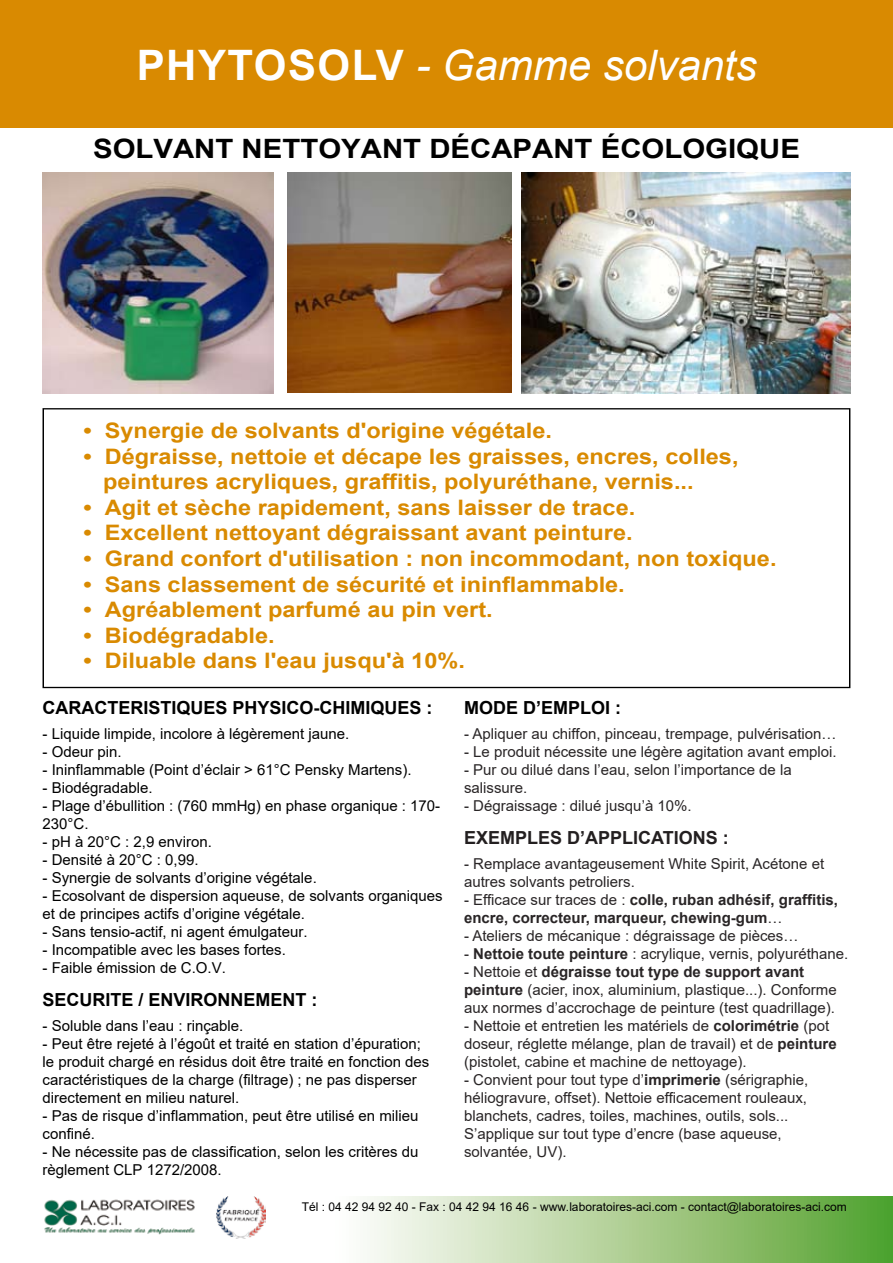
<style>
.page{position:relative;width:893px;height:1263px;background:#fff}
.page>*{position:absolute;margin:0;border:0;box-sizing:border-box;transform-origin:0 0}
.t1{font:italic 42px "Arial";color:#fff}
.t2{font:700 42px "Arial";color:#fff}
.t3{font:700 26.7px "Arial";color:#000;scale:1.1 1}
.t4{font:700 21.3px/25.7px "Arial";color:#d98a01;scale:1.1 1}
.t5{font:700 18px "Arial";color:#000}
.t6{font:700 18px "Arial";color:#231f20}
.t7{font:15px/18px "Arial";color:#292526}
.t8{font:15px/18px "Arial";color:#000}
.t9{font:700 15px/18px "Arial";color:#292526}
.t10{font:12px "Arial";color:#000}
.s1{font-weight:700;font-style:normal}
.s2{font-weight:400}
.s3{font-weight:700}
</style>
<div class="page">
<div style="left:0;top:0;width:893px;height:127px;background:#d98a01"></div>
<svg style="left:216px;top:1196px;width:677px;height:67px"></svg>
<img style="left:44px;top:1199px;width:151px;height:36px">
<img style="left:43px;top:173px;width:231px;height:220px">
<img style="left:287px;top:173px;width:224px;height:220px">
<img style="left:522px;top:173px;width:328px;height:220px">
<img style="left:217px;top:1196px;width:48px;height:42px">
<h1 class="t2" style="left:137px;top:36px;width:122px">phytosol</h1>
<h1 class="t1" style="left:376px;top:38px;width:383px"><span class="s1">v</span> - Gamme solvants</h1>
<h2 class="t3" style="left:93px;top:130px;width:19px">sol</h2>
<h2 class="t3" style="left:153px;top:130px;width:37px">vant</h2>
<h2 class="t3" style="left:242px;top:130px;width:19px">netto</h2>
<h2 class="t3" style="left:341px;top:130px;width:37px">yant</h2>
<h2 class="t3" style="left:429px;top:130px;width:57px">décapant</h2>
<h2 class="t3" style="left:601px;top:130px;width:37px">écologique</h2>
<h3 class="t4" style="left:84px;top:418px;width:427px">• Synergie de solvants d'origine végétale.</h3>
<h3 class="t4" style="left:103px;top:444px;width:579px;text-indent:-20px">• Dégraisse, nettoie et décape les graisses, encres, colles, peintures acryliques, graffitis, polyuréthane, vernis...</h3>
<h3 class="t4" style="left:84px;top:495px;width:503px">• Agit et sèche rapidement, sans laisser de trace.</h3>
<h3 class="t4" style="left:84px;top:520px;width:501px">• Excellent nettoyant dégraissant avant peinture.</h3>
<h3 class="t4" style="left:84px;top:546px;width:631px">• Grand confort d'utilisation : non incommodant, non toxique.</h3>
<h3 class="t4" style="left:84px;top:571px;width:493px">• Sans classement de sécurité et ininflammable.</h3>
<h3 class="t4" style="left:84px;top:597px;width:373px">• Agréablement parfumé au pin vert.</h3>
<h3 class="t4" style="left:84px;top:623px;width:175px">• Biodégradable.</h3>
<h3 class="t4" style="left:84px;top:648px;width:348px">• Diluable dans l'eau jusqu'à 10%.</h3>
<p class="t5" style="left:43px;top:695px;width:392px">CARACTERISTIQUES PHYSICO-CHIMIQUES :</p>
<p class="t8" style="left:43px;top:725px;width:308px">- Liquide limpide, incolore à légèrement jaune.</p>
<p class="t8" style="left:43px;top:743px;width:81px">- Odeur pin.</p>
<p class="t8" style="left:43px;top:761px;width:371px">- Ininflammable (Point d’éclair &gt; 61°C Pensky Martens).</p>
<p class="t8" style="left:43px;top:779px;width:112px">- Biodégradable.</p>
<p class="t8" style="left:43px;top:797px;width:399px">- Plage d’ébullition : (760 mmHg) en phase organique : 170-<br>230°C.</p>
<p class="t8" style="left:43px;top:833px;width:171px">- pH à 20°C : 2,9 environ.</p>
<p class="t8" style="left:43px;top:851px;width:158px">- Densité à 20°C : 0,99.</p>
<p class="t8" style="left:43px;top:869px;width:276px">- Synergie de solvants d’origine végétale.</p>
<p class="t8" style="left:43px;top:887px;width:402px">- Ecosolvant de dispersion aqueuse, de solvants organiques et de principes actifs d’origine végétale.</p>
<p class="t8" style="left:43px;top:923px;width:267px">- Sans tensio-actif, ni agent émulgateur.</p>
<p class="t8" style="left:43px;top:941px;width:245px">- Incompatible avec les bases fortes.</p>
<p class="t8" style="left:43px;top:959px;width:185px">- Faible émission de C.O.V.</p>
<p class="t5" style="left:43px;top:987px;width:277px">SECURITE / ENVIRONNEMENT :</p>
<p class="t8" style="left:43px;top:1017px;width:202px">- Soluble dans l’eau : rinçable.</p>
<p class="t8" style="left:43px;top:1035px;width:388px">- Peut être rejeté à l’égoût et traité en station d’épuration; le produit chargé en résidus doit être traité en fonction des caractéristiques de la charge (filtrage) ; ne pas disperser directement en milieu naturel.</p>
<p class="t8" style="left:43px;top:1107px;width:377px">- Pas de risque d’inflammation, peut être utilisé en milieu confiné.</p>
<p class="t8" style="left:43px;top:1143px;width:377px">- Ne nécessite pas de classification, selon les critères du règlement CLP 1272/2008.</p>
<p class="t5" style="left:464px;top:695px;width:159px">MODE D’EMPLOI :</p>
<p class="t7" style="left:464px;top:725px;width:374px">- Apliquer au chiffon, pinceau, trempage, pulvérisation…</p>
<p class="t7" style="left:464px;top:743px;width:374px">- Le produit nécessite une légère agitation avant emploi.</p>
<p class="t7" style="left:464px;top:761px;width:329px">- Pur ou dilué dans l’eau, selon l’importance de la salissure.</p>
<p class="t7" style="left:464px;top:797px;width:229px">- Dégraissage : dilué jusqu’à 10%.</p>
<p class="t6" style="left:464px;top:825px;width:266px">EXEMPLES D’APPLICATIONS :</p>
<p class="t7" style="left:464px;top:855px;width:362px">- Remplace avantageusement White Spirit, Acétone et autres solvants petroliers.</p>
<p class="t9" style="left:464px;top:891px;width:376px"><span class="s2">- Efficace sur traces de :</span> colle, ruban adhésif, graffitis, encre, correcteur, marqueur, chewing-gum<span class="s2">…</span></p>
<p class="t7" style="left:464px;top:927px;width:336px">- Ateliers de mécanique : dégraissage de pièces…</p>
<p class="t7" style="left:464px;top:945px;width:386px">- <span class="s3">Nettoie toute peinture</span> : acrylique, vernis, polyuréthane.</p>
<p class="t7" style="left:464px;top:963px;width:374px">- Nettoie et <span class="s3">dégraisse tout type de support avant peinture</span> (acier, inox, aluminium, plastique...). Conforme aux normes d’accrochage de peinture (test quadrillage).</p>
<p class="t7" style="left:464px;top:1017px;width:374px">- Nettoie et entretien les matériels de <span class="s3">colorimétrie</span> (pot doseur, réglette mélange, plan de travail) et de <span class="s3">peinture </span>(pistolet, cabine et machine de nettoyage).</p>
<p class="t7" style="left:464px;top:1071px;width:346px">- Convient pour tout type d’<span class="s3">imprimerie</span> (sérigraphie, héliogravure, offset). Nettoie efficacement rouleaux, blanchets, cadres, toiles, machines, outils, sols...<br>S’applique sur tout type d’encre (base aqueuse, solvantée, UV).</p>
<p class="t10" style="left:302px;top:1198px;width:547px">Tél : 04 42 94 92 40 - Fax : 04 42 94 16 46 - www.laboratoires-aci.com - contact@laboratoires-aci.com</p>
</div>
